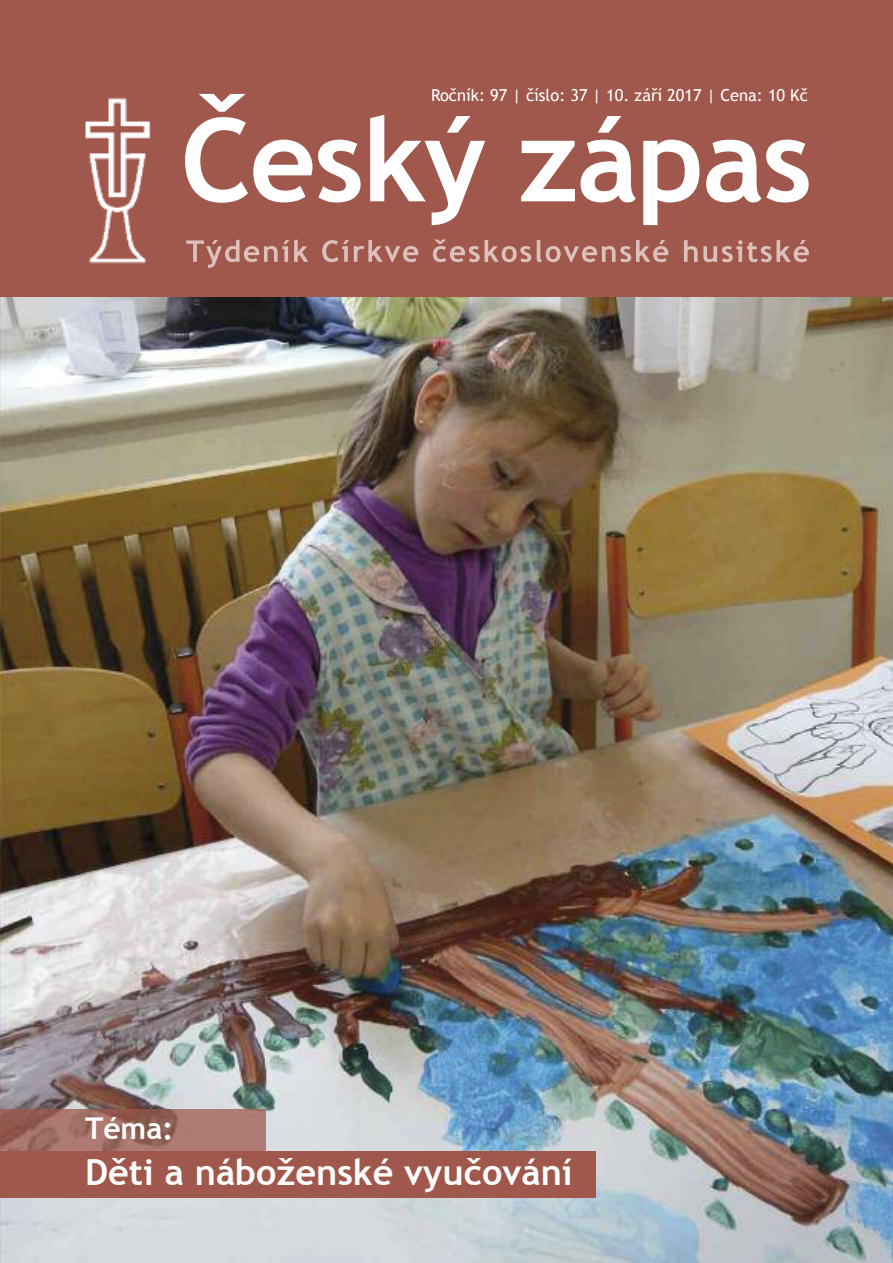
<style>
.page{position:relative;width:893px;height:1263px;background:#fff}
.page>*{position:absolute;margin:0;border:0;box-sizing:border-box;transform-origin:0 0}
.t1{font:700 115.8px "Trebuchet MS";letter-spacing:-.015em;color:#fff}
.t2{font:700 36px "Trebuchet MS";color:#fff}
.t3{font:700 30px "Trebuchet MS";color:#fff}
.t4{font:16.5px "Trebuchet MS";color:#fff}
</style>
<div class="page">
<div style="left:0;top:0;width:893px;height:1062px;background:#a0574c"></div>
<img style="left:85px;top:97px;width:66px;height:167px">
<svg style="left:186px;top:240px;width:279px;height:28px"></svg>
<img style="left:0;top:297px;width:893px;height:966px">
<div style="left:0;top:1151px;width:595px;height:46px;background:#a0574c"></div>
<img style="left:0;top:1109px;width:265px;height:42px">
<p class="t4" style="left:431px;top:85px;width:378px">Ročník: 97 | číslo: 37 | 10. září 2017 | Cena: 10 Kč</p>
<h1 class="t1" style="left:181px;top:93px;width:633px">Český zápas</h1>
<h3 class="t3" style="left:85px;top:1111px;width:90px">Téma:</h3>
<h2 class="t2" style="left:85px;top:1152px;width:489px">Děti a náboženské vyučování</h2>
</div>
